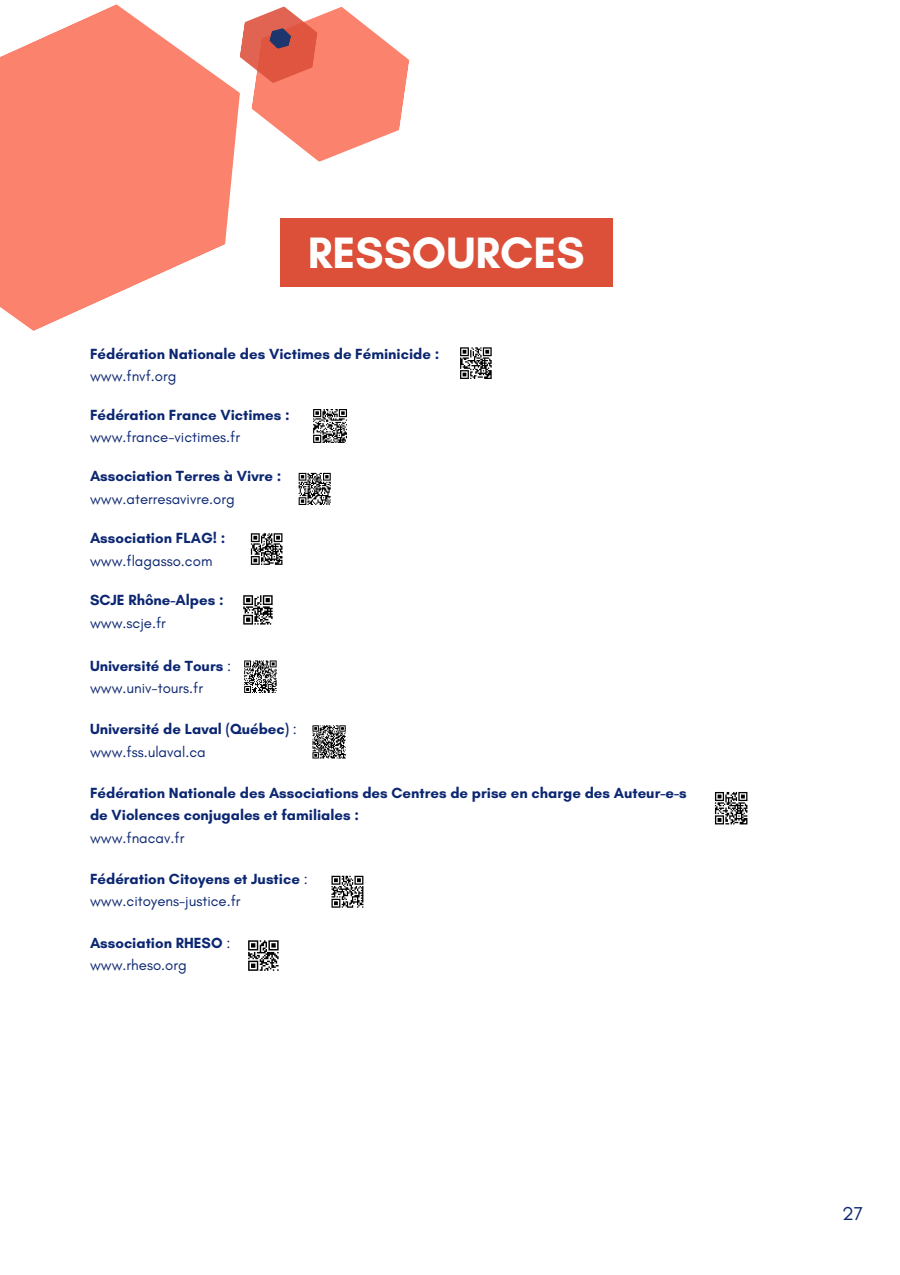
<style>
.page{position:relative;width:900px;height:1275px;background:#fff}
.page>*{position:absolute;margin:0;border:0;box-sizing:border-box;transform-origin:0 0}
.t1{font:700 44.7px "Glacial Indifference";color:#fff}
.t2{font:19px "Glacial Indifference";color:#0c2772}
.t3{font:700 15px "Glacial Indifference";color:#0c2772}
.t4{font:15px "Glacial Indifference";color:#0c2772}
.s1{font-weight:400}
</style>
<div class="page">
<svg style="left:0;top:4px;width:239px;height:327px;fill:#fb826c"></svg>
<svg style="left:239px;top:6px;width:170px;height:156px"></svg>
<div style="left:280px;top:218px;width:332px;height:69px;background:#dc4f39"></div>
<svg style="left:460px;top:347px;width:32px;height:32px"></svg>
<svg style="left:313px;top:409px;width:34px;height:34px"></svg>
<svg style="left:298px;top:472px;width:33px;height:33px"></svg>
<svg style="left:250px;top:533px;width:33px;height:32px"></svg>
<svg style="left:251px;top:533px;width:31px;height:32px"></svg>
<svg style="left:243px;top:595px;width:30px;height:30px"></svg>
<svg style="left:244px;top:660px;width:33px;height:33px"></svg>
<svg style="left:312px;top:725px;width:34px;height:34px"></svg>
<div style="left:712px;top:789px;width:38px;height:38px;background:linear-gradient(to right,#fafafa,#fdfdfd)"></div>
<svg style="left:715px;top:792px;width:32px;height:32px"></svg>
<svg style="left:331px;top:875px;width:33px;height:33px"></svg>
<svg style="left:331px;top:876px;width:32px;height:32px"></svg>
<svg style="left:248px;top:940px;width:31px;height:31px"></svg>
<h1 class="t1" style="left:308px;top:225px;width:278px">RESSOURCES</h1>
<p class="t3" style="left:90px;top:345px;width:351px">Fédération Nationale des Victimes de Féminicide :</p>
<p class="t4" style="left:90px;top:367px;width:88px">www.fnvf.org</p>
<p class="t3" style="left:90px;top:406px;width:201px">Fédération France Victimes :</p>
<p class="t4" style="left:90px;top:428px;width:152px">www.france-victimes.fr</p>
<p class="t3" style="left:90px;top:467px;width:193px">Association Terres à Vivre :</p>
<p class="t4" style="left:90px;top:489px;width:146px">www.aterresavivre.org</p>
<p class="t3" style="left:90px;top:529px;width:137px">Association FLAG! :</p>
<p class="t4" style="left:90px;top:551px;width:124px">www.flagasso.com</p>
<p class="t3" style="left:90px;top:591px;width:135px">SCJE Rhône-Alpes :</p>
<p class="t4" style="left:90px;top:613px;width:77px">www.scje.fr</p>
<p class="t3" style="left:90px;top:656px;width:143px">Université de Tours <span class="s1">:</span></p>
<p class="t4" style="left:90px;top:679px;width:115px">www.univ-tours.fr</p>
<p class="t3" style="left:90px;top:720px;width:208px">Université de Laval (Québec) <span class="s1">:</span></p>
<p class="t4" style="left:90px;top:742px;width:117px">www.fss.ulaval.ca</p>
<p class="t3" style="left:90px;top:783px;width:598px">Fédération Nationale des Associations des Centres de prise en charge des Auteur-e-s</p>
<p class="t3" style="left:90px;top:806px;width:270px">de Violences conjugales et familiales :</p>
<p class="t4" style="left:90px;top:828px;width:96px">www.fnacav.fr</p>
<p class="t3" style="left:90px;top:869px;width:219px">Fédération Citoyens et Justice <span class="s1">:</span></p>
<p class="t4" style="left:90px;top:892px;width:152px">www.citoyens-justice.fr</p>
<p class="t3" style="left:90px;top:933px;width:142px">Association RHESO <span class="s1">:</span></p>
<p class="t4" style="left:90px;top:956px;width:98px">www.rheso.org</p>
<p class="t2" style="left:842px;top:1202px;width:23px">27</p>
</div>
